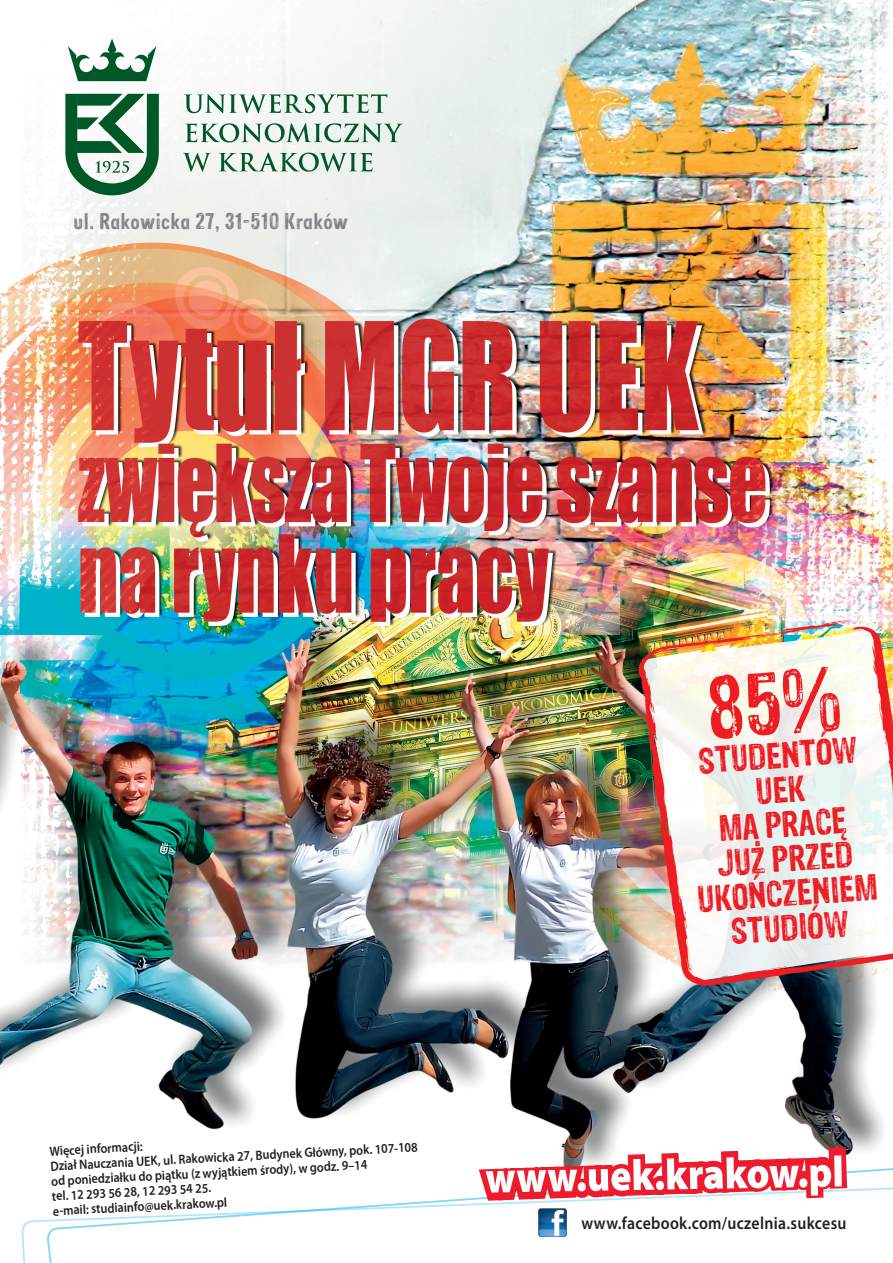
<style>
.page{position:relative;width:893px;height:1263px;background:#fff}
.page>*{position:absolute;margin:0;border:0;box-sizing:border-box;transform-origin:0 0}
.t1{font:30px "Sans Culottes";color:#ee1d23}
._00_tytul_black{font:18.75px "Sans Culottes";letter-spacing:.04em;color:#808285}
.t2{font:600 17.55px "Myriad Pro";letter-spacing:.02em;color:#231f20;scale:.9 1}
.t3{font:600 13.5px "Myriad Pro";color:#231f20;scale:.9 1}
</style>
<div class="page">
<img style="left:0;top:0;width:893px;height:1151px">
<svg style="left:628px;top:655px;width:8px;height:2px"></svg>
<img style="left:638px;top:620px;width:255px;height:366px">
<svg style="left:184px;top:94px;width:203px;height:19px"></svg>
<svg style="left:185px;top:123px;width:218px;height:19px"></svg>
<svg style="left:183px;top:153px;width:28px;height:19px"></svg>
<svg style="left:219px;top:152px;width:153px;height:20px"></svg>
<svg style="left:68px;top:38px;width:88px;height:43px"></svg>
<svg style="left:65px;top:94px;width:94px;height:101px"></svg>
<svg style="left:21px;top:1187px;width:872px;height:76px"></svg>
<svg style="left:473px;top:1142px;width:379px;height:64px"></svg>
<img style="left:537px;top:1207px;width:31px;height:31px">
<svg style="left:708px;top:666px;width:133px;height:74px"></svg>
<svg style="left:756px;top:775px;width:49px;height:30px"></svg>
<p class="_00_tytul_black" style="left:73px;top:207px;width:276px">ul. Rakowicka 27, 31-510 Kraków</p>
<p class="t3" style="left:49px;top:1142px;width:105px;rotate:-3deg">Więcej informacji:</p>
<p class="t3" style="left:50px;top:1157px;width:410px;rotate:-3deg">Dział Nauczania UEK, ul. Rakowicka 27, Budynek Główny, pok. 107-108</p>
<p class="t3" style="left:51px;top:1172px;width:353px;rotate:-3deg">od poniedziałku do piątku (z wyjątkiem środy), w godz. 9–14</p>
<p class="t3" style="left:52px;top:1187px;width:179px;rotate:-3deg">tel. 12 293 56 28, 12 293 54 25.</p>
<p class="t3" style="left:52px;top:1202px;width:195px;rotate:-3deg">e-mail: studiainfo@uek.krakow.pl</p>
<p class="t1" style="left:697px;top:739px;width:161px;rotate:-4deg">studentów</p>
<p class="t1" style="left:717px;top:806px;width:129px;rotate:-4deg">ma pracę</p>
<p class="t1" style="left:716px;top:841px;width:137px;rotate:-4deg">już przed</p>
<p class="t1" style="left:696px;top:877px;width:182px;rotate:-4deg">ukończeniem</p>
<p class="t1" style="left:729px;top:909px;width:120px;rotate:-4deg">studiów</p>
<p class="t2" style="left:581px;top:1212px;width:296px">www.facebook.com/uczelnia.sukcesu</p>
</div>
